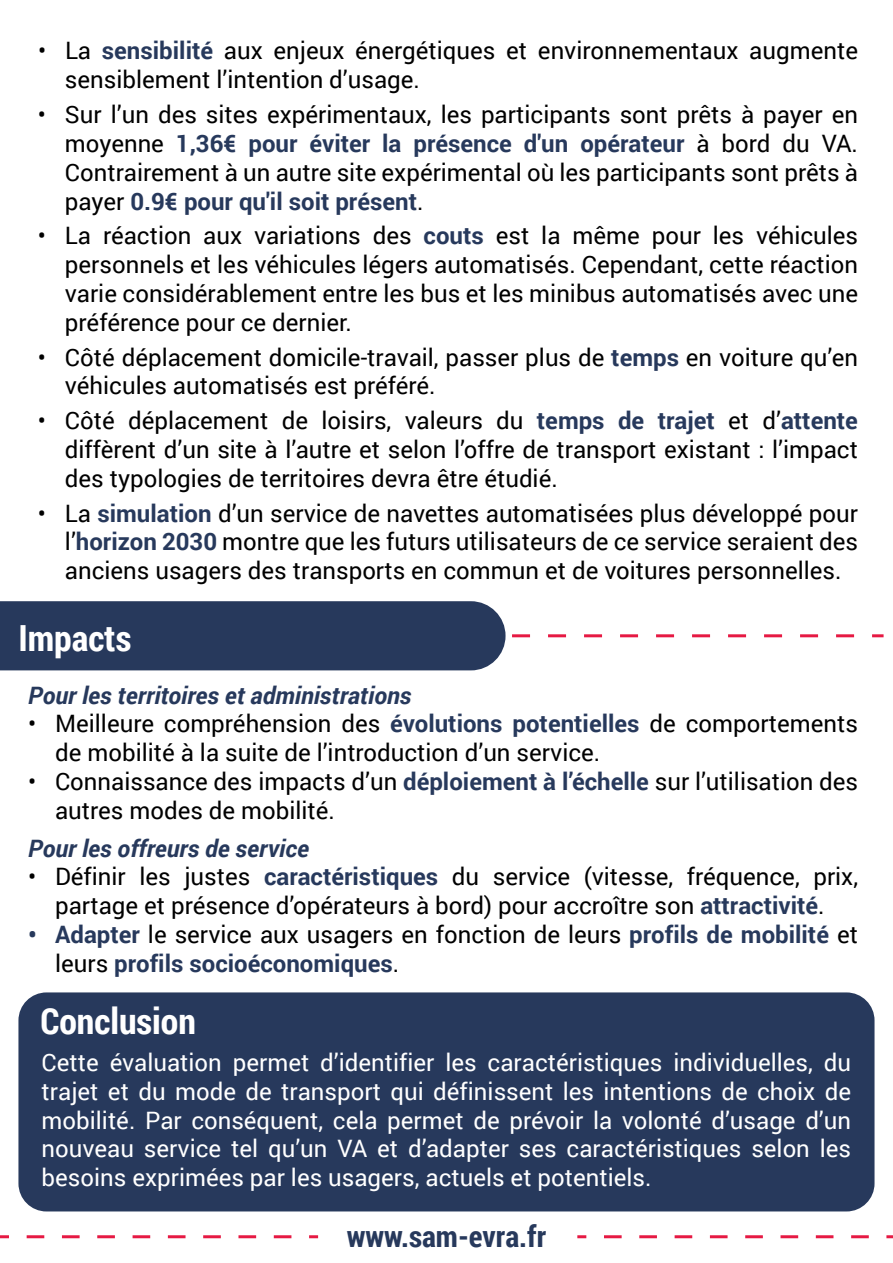
<style>
.page{position:relative;width:893px;height:1263px;background:#fff}
.page>*{position:absolute;margin:0;border:0;box-sizing:border-box;transform-origin:0 0}
.t1{font:700 36px "Roboto Condensed";color:#fff}
.t2{font:700 30px "Roboto Condensed";color:#27395c}
.t3{font:24px/28.8px "Roboto";color:#000}
.t4{font:24px/28.8px "Roboto";color:#fff;text-align:justify}
.t5{font:700 24px/28.8px "Roboto";color:#27395c}
.t6{font:italic 700 24px "Roboto";color:#27395c}
.s1{font-weight:700;color:#27395c}
.s2{font-weight:400;color:#000}
</style>
<div class="page">
<div style="left:0;top:601px;width:505px;height:69px;background:#27395c"></div>
<svg style="left:512px;top:634px;width:371px;height:3px"></svg>
<svg style="left:0;top:1235px;width:9px;height:3px"></svg>
<svg style="left:27px;top:1235px;width:265px;height:3px"></svg>
<svg style="left:309px;top:1235px;width:9px;height:3px"></svg>
<svg style="left:577px;top:1235px;width:9px;height:3px"></svg>
<svg style="left:604px;top:1235px;width:265px;height:3px"></svg>
<svg style="left:886px;top:1235px;width:7px;height:3px"></svg>
<div style="left:18px;top:992px;width:856px;height:219px;background:#27395c;border-radius:28px"></div>
<p class="t3" style="left:65px;top:36px;width:795px;text-indent:-27px">• La <span class="s1">sensibilité</span> aux enjeux énergétiques et environnementaux augmente sensiblement l’intention d’usage.</p>
<p class="t3" style="left:65px;top:99px;width:795px;text-align:justify;text-indent:-27px">• Sur l’un des sites expérimentaux, les participants sont prêts à payer en moyenne <span class="s1">1,36€ pour éviter la présence d'un opérateur</span> à bord du VA.<br>Contrairement à un autre site expérimental où les participants sont prêts à payer <span class="s1">0.9€ pour qu'il soit présent</span>.</p>
<p class="t3" style="left:65px;top:220px;width:795px;text-align:justify;text-indent:-27px">• La réaction aux variations des <span class="s1">couts</span> est la même pour les véhicules personnels et les véhicules légers automatisés. Cependant, cette réaction varie considérablement entre les bus et les minibus automatisés avec une préférence pour ce dernier.</p>
<p class="t3" style="left:65px;top:342px;width:794px;text-indent:-27px">• Côté déplacement domicile-travail, passer plus de <span class="s1">temps</span> en voiture qu’en véhicules automatisés est préféré.</p>
<p class="t3" style="left:65px;top:405px;width:794px;text-align:justify;text-indent:-27px">• Côté déplacement de loisirs, valeurs du <span class="s1">temps de trajet</span> et d’<span class="s1">attente </span>diffèrent d’un site à l’autre et selon l’offre de transport existant : l’impact des typologies de territoires devra être étudié.</p>
<p class="t3" style="left:65px;top:498px;width:795px;text-align:justify;text-indent:-27px">• La <span class="s1">simulation</span> d’un service de navettes automatisées plus développé pour l’<span class="s1">horizon 2030</span> montre que les futurs utilisateurs de ce service seraient des anciens usagers des transports en commun et de voitures personnelles.</p>
<h1 class="t1" style="left:18px;top:613px;width:114px">Impacts</h1>
<p class="t6" style="left:28px;top:678px;width:385px">Pour les territoires et administrations</p>
<p class="t3" style="left:55px;top:709px;width:804px;text-indent:-27px">• Meilleure compréhension des <span class="s1">évolutions potentielles</span> de comportements de mobilité à la suite de l’introduction d’un service.</p>
<p class="t3" style="left:55px;top:766px;width:804px;text-indent:-27px">• Connaissance des impacts d’un <span class="s1">déploiement à l’échelle</span> sur l’utilisation des autres modes de mobilité.</p>
<p class="t6" style="left:28px;top:831px;width:283px">Pour les offreurs de service</p>
<p class="t3" style="left:28px;top:862px;width:831px;text-align:center">• Définir les justes <span class="s1">caractéristiques</span> du service (vitesse, fréquence, prix, partage et présence d’opérateurs à bord) pour accroître son <span class="s1">attractivité</span>.</p>
<p class="t5" style="left:55px;top:919px;width:804px;text-indent:-27px">• Adapter <span class="s2">le service aux usagers en fonction de leurs</span> profils de mobilité <span class="s2">et leurs</span> profils socioéconomiques<span class="s2">.</span></p>
<h1 class="t1" style="left:40px;top:996px;width:157px">Conclusion</h1>
<p class="t4" style="left:42px;top:1047px;width:811px">Cette évaluation permet d’identifier les caractéristiques individuelles, du trajet et du mode de transport qui définissent les intentions de choix de mobilité. Par conséquent, cela permet de prévoir la volonté d’usage d’un nouveau service tel qu’un VA et d’adapter ses caractéristiques selon les besoins exprimées par les usagers, actuels et potentiels.</p>
<p class="t2" style="left:347px;top:1215px;width:201px">www.sam-evra.fr</p>
</div>
